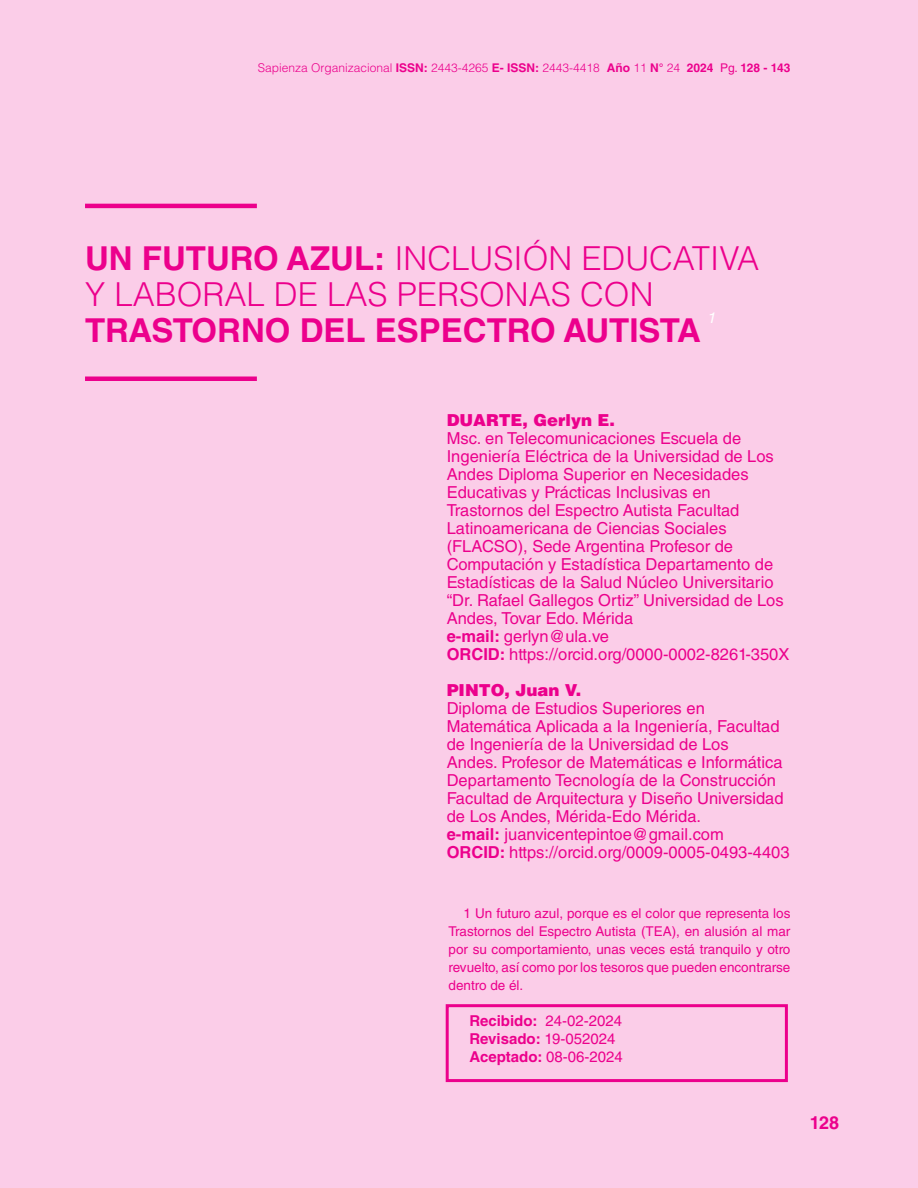
<style>
.page{position:relative;width:918px;height:1188px;background:#fbcde8}
.page>*{position:absolute;margin:0;border:0;box-sizing:border-box;transform-origin:0 0}
.t1{font:300 33px/36px "Helvetica LT Std";color:#ec008c}
.t2{font:700 33px "Helvetica LT Std";color:#ec008c}
.t3{font:700 18px "Helvetica LT Std";color:#ec008c}
.t4{font:16.5px/18px "Helvetica LT Std";color:#ec008c}
.t5{font:900 16.5px "Helvetica LT Std";color:#ec008c}
.t6{font:15px/18px "Helvetica LT Std";color:#ec008c}
.t7{font:italic 15px "Helvetica LT Std";color:#fff}
.t8{font:13.5px/18px "Helvetica LT Std";color:#ec008c;text-align:justify}
.t9{font:300 12px "Helvetica LT Std";color:#ec008c}
.s1{font-weight:700}
.s2{font-weight:400}
</style>
<div class="page">
<div style="left:446px;top:1004px;width:342px;height:78px;border:3px solid #ec008c"></div>
<hr style="left:85px;top:204px;width:172px;height:4px;background:#ec008c">
<div style="left:85px;top:376px;width:172px;height:5px;background:#ec008c"></div>
<p class="t9" style="left:258px;top:60px;width:534px">Sapienza Organizacional <span class="s1">ISSN:</span> 2443-4265 <span class="s1">E- ISSN:</span> 2443-4418 <span class="s1">Año</span> 11 <span class="s1">N°</span> 24 <span class="s1">2024</span> <span class="s2">Pg.</span> <span class="s1">128 - 143</span></p>
<h1 class="t1" style="left:85px;top:240px;width:676px"><span class="s1">UN FUTURO AZUL:</span> INCLUSIÓN EDUCATIVA<br>Y LABORAL DE LAS PERSONAS CON</h1>
<h1 class="t2" style="left:85px;top:310px;width:617px">TRASTORNO DEL ESPECTRO AUTISTA</h1>
<p class="t7" style="left:708px;top:309px;width:10px">1</p>
<p class="t5" style="left:447px;top:409px;width:170px">DUARTE, Gerlyn E.</p>
<p class="t4" style="left:447px;top:429px;width:344px">Msc. en Telecomunicaciones Escuela de Ingeniería Eléctrica de la Universidad de Los Andes Diploma Superior en Necesidades Educativas y Prácticas Inclusivas en Trastornos del Espectro Autista Facultad Latinoamericana de Ciencias Sociales (FLACSO), Sede Argentina Profesor de Computación y Estadística Departamento de Estadísticas de la Salud Núcleo Universitario “Dr. Rafael Gallegos Ortiz” Universidad de Los Andes, Tovar Edo. Mérida<br><span class="s1">e-mail:</span> gerlyn@ula.ve<br><span class="s1">ORCID:</span> https://orcid.org/0000-0002-8261-350X</p>
<p class="t5" style="left:447px;top:679px;width:136px">PINTO, Juan V.</p>
<p class="t4" style="left:447px;top:699px;width:344px">Diploma de Estudios Superiores en Matemática Aplicada a la Ingeniería, Facultad de Ingeniería de la Universidad de Los<br>Andes. Profesor de Matemáticas e Informática Departamento Tecnología de la Construcción Facultad de Arquitectura y Diseño Universidad de Los Andes, Mérida-Edo Mérida.<br><span class="s1">e-mail:</span> juanvicentepintoe@gmail.com<br><span class="s1">ORCID:</span> https://orcid.org/0009-0005-0493-4403</p>
<p class="t8" style="left:449px;top:904px;width:343px;text-indent:15px">1 Un futuro azul, porque es el color que representa los Trastornos del Espectro Autista (TEA), en alusión al mar por su comportamiento, unas veces está tranquilo y otro revuelto, así como por los tesoros que pueden encontrarse dentro de él.</p>
<p class="t6" style="left:470px;top:1012px;width:155px"><span class="s1">Recibido:</span> 24-02-2024<br><span class="s1">Revisado:</span> 19-052024<br><span class="s1">Aceptado:</span> 08-06-2024</p>
<p class="t3" style="left:810px;top:1111px;width:31px">128</p>
</div>
